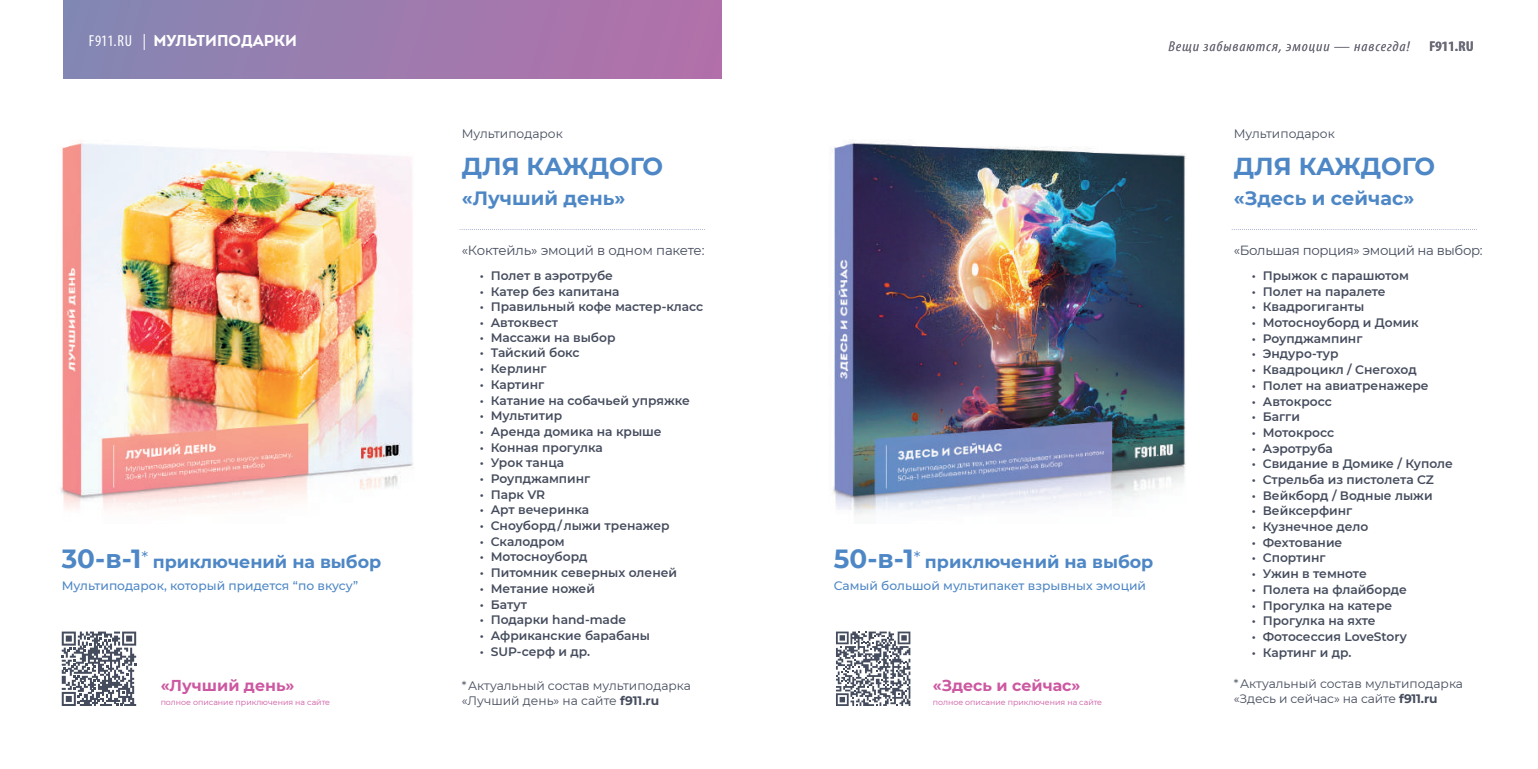
<style>
.page{position:relative;width:1538px;height:769px;background:#fff}
.page>*{position:absolute;margin:0;border:0;box-sizing:border-box;transform-origin:0 0}
.t1{font:700 24.5px "Montserrat";letter-spacing:-.005em;color:#4e87c6}
.t2{font:700 19.25px "Montserrat";color:#4e87c6}
.t3{font:700 17.5px "Montserrat";color:#4e87c6}
.t4{font:700 15.75px "Montserrat";color:#cc58a1}
.t5{font:700 15.75px "Intro";color:#fff}
.t6{font:italic condensed 14.35px "Myriad Pro";letter-spacing:.06em;color:#918f99;scale:1.11 1}
.t7{font:700 condensed 14.35px "Myriad Pro";letter-spacing:-.02em;color:#918f99;scale:1.11 1}
.t8{font:13.3px "Montserrat";letter-spacing:-.025em;color:#454c5d}
.t9{font:600 12.25px "Montserrat";color:#454c5d}
.t10{font:12.25px/14.7px "Montserrat";color:#454c5d}
.t11{font:500 12.25px "Montserrat";color:#4e87c6}
.t12{font:7.88px "Montserrat";color:#cc58a1}
.s1{font-family:"Myriad Pro";font-weight:400;font-stretch:condensed;font-size:15.92px}
.s2{font-size:26.25px}
.s3{font-weight:700}
</style>
<div class="page">
<svg style="left:1168px;top:41px;width:242px;height:12px"></svg>
<svg style="left:1430px;top:41px;width:43px;height:10px"></svg>
<svg style="left:62px;top:631px;width:74px;height:75px"></svg>
<img style="left:60px;top:141px;width:353px;height:369px">
<svg style="left:460px;top:229px;width:245px;height:1px"></svg>
<div style="left:63px;top:0;width:658px;height:79px;background:linear-gradient(to right,#8487b3,#b46fa9)"></div>
<img style="left:831px;top:140px;width:355px;height:376px">
<svg style="left:1232px;top:229px;width:245px;height:1px"></svg>
<svg style="left:836px;top:631px;width:74px;height:75px"></svg>
<p class="t5" style="left:89px;top:30px;width:210px"><span class="s1">F911.RU |</span> МУЛЬТИПОДАРКИ</p>
<h3 class="t3" style="left:62px;top:549px;width:321px"><span class="s2">30-в-1</span><sup>*</sup> приключений на выбор</h3>
<p class="t11" style="left:62px;top:577px;width:298px">Мультиподарок, который придется “по вкусу”</p>
<p class="t4" style="left:161px;top:674px;width:135px">«Лучший день»</p>
<p class="t12" style="left:161px;top:697px;width:171px">полное описание приключения на сайте</p>
<p class="t10" style="left:462px;top:126px;width:103px">Мультиподарок</p>
<h1 class="t1" style="left:462px;top:148px;width:203px">ДЛЯ КАЖДОГО</h1>
<h2 class="t2" style="left:462px;top:184px;width:165px">«Лучший день»</h2>
<p class="t8" style="left:462px;top:241px;width:244px">«Коктейль» эмоций в одном пакете:</p>
<p class="t9" style="left:480px;top:267px;width:135px">• Полет в аэротрубе</p>
<p class="t9" style="left:480px;top:283px;width:141px">• Катер без капитана</p>
<p class="t9" style="left:480px;top:298px;width:225px">• Правильный кофе мастер-класс</p>
<p class="t9" style="left:480px;top:314px;width:80px">• Автоквест</p>
<p class="t9" style="left:480px;top:329px;width:137px">• Массажи на выбор</p>
<p class="t9" style="left:480px;top:344px;width:101px">• Тайский бокс</p>
<p class="t9" style="left:480px;top:360px;width:68px">• Керлинг</p>
<p class="t9" style="left:480px;top:376px;width:66px">• Картинг</p>
<p class="t9" style="left:480px;top:391px;width:212px">• Катание на собачьей упряжке</p>
<p class="t9" style="left:480px;top:407px;width:84px">• Мультитир</p>
<p class="t9" style="left:480px;top:423px;width:183px">• Аренда домика на крыше</p>
<p class="t9" style="left:480px;top:439px;width:124px">• Конная прогулка</p>
<p class="t9" style="left:480px;top:454px;width:86px">• Урок танца</p>
<p class="t9" style="left:480px;top:470px;width:112px">• Роупджампинг</p>
<p class="t9" style="left:480px;top:486px;width:67px">• Парк VR</p>
<p class="t9" style="left:480px;top:501px;width:111px">• Арт вечеринка</p>
<p class="t9" style="left:480px;top:517px;width:191px">• Сноуборд / лыжи тренажер</p>
<p class="t9" style="left:480px;top:533px;width:86px">• Скалодром</p>
<p class="t9" style="left:480px;top:548px;width:109px">• Мотосноуборд</p>
<p class="t9" style="left:480px;top:564px;width:199px">• Питомник северных оленей</p>
<p class="t9" style="left:480px;top:580px;width:117px">• Метание ножей</p>
<p class="t9" style="left:480px;top:595px;width:49px">• Батут</p>
<p class="t9" style="left:480px;top:611px;width:148px">• Подарки hand-made</p>
<p class="t9" style="left:480px;top:627px;width:172px">• Африканские барабаны</p>
<p class="t9" style="left:480px;top:643px;width:112px">• SUP-серф и др.</p>
<p class="t10" style="left:462px;top:678px;width:231px">* Актуальный состав мультиподарка «Лучший день» на сайте <span class="s3">f911.ru</span></p>
<p class="t6" style="left:1168px;top:38px;width:219px">Вещи забываются, эмоции — навсегда!</p>
<p class="t7" style="left:1429px;top:37px;width:42px">F911.RU</p>
<h3 class="t3" style="left:834px;top:549px;width:321px"><span class="s2">50-в-1</span><sup>*</sup> приключений на выбор</h3>
<p class="t11" style="left:834px;top:577px;width:314px">Самый большой мультипакет взрывных эмоций</p>
<p class="t4" style="left:933px;top:674px;width:149px">«Здесь и сейчас»</p>
<p class="t12" style="left:933px;top:697px;width:171px">полное описание приключения на сайте</p>
<p class="t10" style="left:1234px;top:126px;width:103px">Мультиподарок</p>
<h1 class="t1" style="left:1234px;top:148px;width:203px">ДЛЯ КАЖДОГО</h1>
<h2 class="t2" style="left:1234px;top:184px;width:182px">«Здесь и сейчас»</h2>
<p class="t8" style="left:1234px;top:241px;width:250px">«Большая порция» эмоций на выбор:</p>
<p class="t9" style="left:1252px;top:267px;width:158px">• Прыжок с парашютом</p>
<p class="t9" style="left:1252px;top:283px;width:135px">• Полет на паралете</p>
<p class="t9" style="left:1252px;top:298px;width:114px">• Квадрогиганты</p>
<p class="t9" style="left:1252px;top:314px;width:168px">• Мотосноуборд и Домик</p>
<p class="t9" style="left:1252px;top:330px;width:112px">• Роупджампинг</p>
<p class="t9" style="left:1252px;top:345px;width:88px">• Эндуро-тур</p>
<p class="t9" style="left:1252px;top:361px;width:166px">• Квадроцикл / Снегоход</p>
<p class="t9" style="left:1252px;top:377px;width:178px">• Полет на авиатренажере</p>
<p class="t9" style="left:1252px;top:392px;width:81px">• Автокросс</p>
<p class="t9" style="left:1252px;top:408px;width:50px">• Багги</p>
<p class="t9" style="left:1252px;top:424px;width:84px">• Мотокросс</p>
<p class="t9" style="left:1252px;top:440px;width:82px">• Аэротруба</p>
<p class="t9" style="left:1252px;top:455px;width:203px">• Свидание в Домике / Куполе</p>
<p class="t9" style="left:1252px;top:471px;width:184px">• Стрельба из пистолета CZ</p>
<p class="t9" style="left:1252px;top:487px;width:182px">• Вейкборд / Водные лыжи</p>
<p class="t9" style="left:1252px;top:502px;width:102px">• Вейксерфинг</p>
<p class="t9" style="left:1252px;top:518px;width:118px">• Кузнечное дело</p>
<p class="t9" style="left:1252px;top:534px;width:92px">• Фехтование</p>
<p class="t9" style="left:1252px;top:549px;width:75px">• Спортинг</p>
<p class="t9" style="left:1252px;top:565px;width:116px">• Ужин в темноте</p>
<p class="t9" style="left:1252px;top:581px;width:156px">• Полета на флайборде</p>
<p class="t9" style="left:1252px;top:596px;width:142px">• Прогулка на катере</p>
<p class="t9" style="left:1252px;top:612px;width:125px">• Прогулка на яхте</p>
<p class="t9" style="left:1252px;top:628px;width:156px">• Фотосессия LoveStory</p>
<p class="t9" style="left:1252px;top:644px;width:101px">• Картинг и др.</p>
<p class="t10" style="left:1234px;top:676px;width:231px">* Актуальный состав мультиподарка «Здесь и сейчас» на сайте <span class="s3">f911.ru</span></p>
</div>
